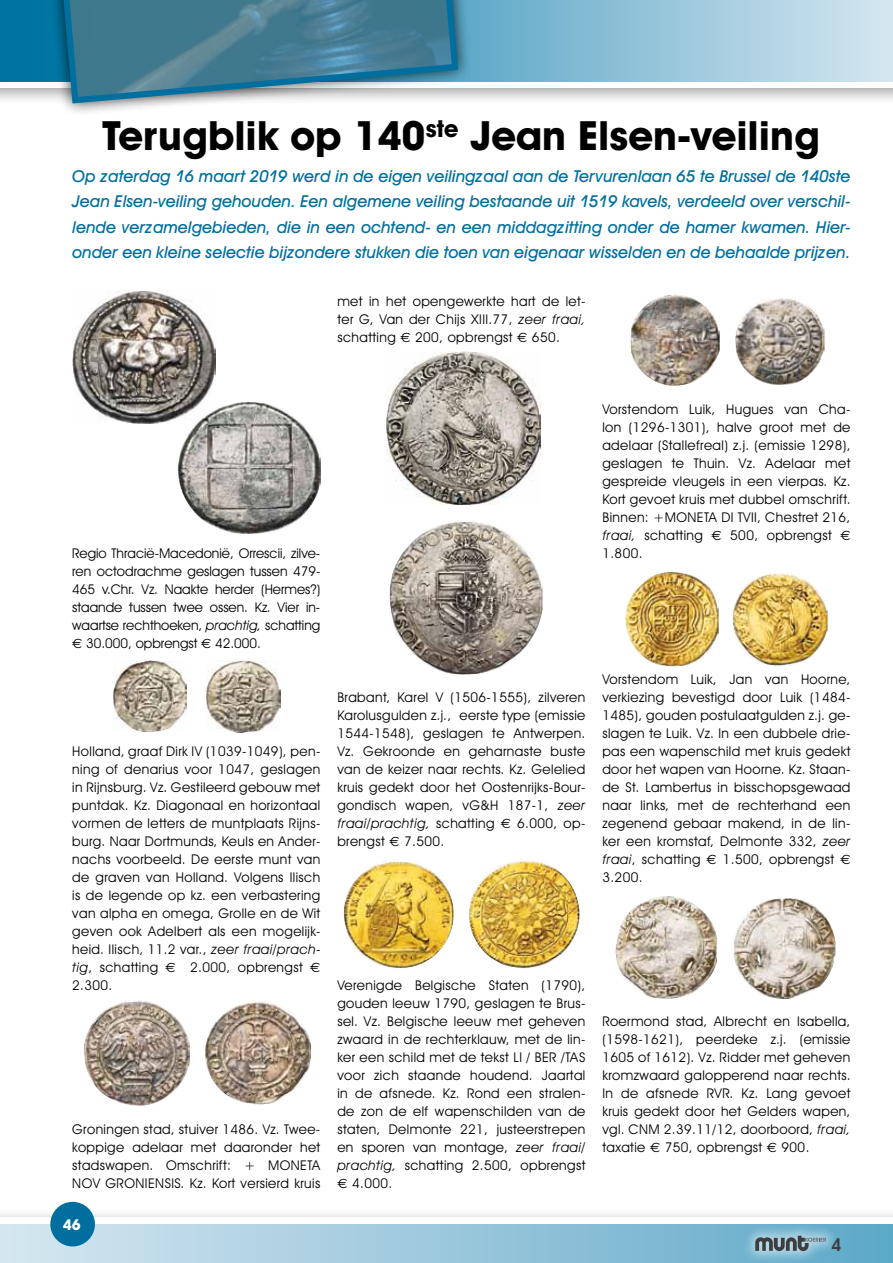
<style>
.page{position:relative;width:893px;height:1263px;background:#fff}
.page>*{position:absolute;margin:0;border:0;box-sizing:border-box;transform-origin:0 0}
.t1{font:700 40.5px "Avant Garde IT Cby BT";color:#000}
.t2{font:600 18px "Avant Garde IT Cby BT";color:#3e3d40}
.t3{font:italic 500 16.5px/25.5px "Avant Garde IT Cby BT";color:#006f9f;text-align:justify}
.t4{font:700 15px "Avant Garde IT Cby BT";color:#fff}
.t5{font:13.5px/18px "Avant Garde IT Cby BT";letter-spacing:.03em;color:#000;text-align:justify}
.s1{font-style:italic}
.s2{font-family:"Euro Sans"}
</style>
<div class="page">
<div style="left:0;top:1207px;width:893px;height:56px;background:#000;opacity:.4"></div>
<div style="left:0;top:1218px;width:893px;height:45px;background:#fff"></div>
<div style="left:0;top:0;width:893px;height:105px;background:#000;opacity:.4"></div>
<div style="left:0;top:0;width:893px;height:87px;background:#fff"></div>
<svg style="left:0;top:0;width:893px;height:82px;background:#8bbfd6"></svg>
<svg style="left:0;top:1224px;width:893px;height:39px;background:#9ec9dd"></svg>
<div style="left:45px;top:0;width:425px;height:115px;background:#000;opacity:.75"></div>
<svg style="left:56px;top:0;width:405px;height:107px;background:#588b9f"></svg>
<div style="left:50px;top:1202px;width:45px;height:44px;background:#006f9f;border-radius:50%"></div>
<img style="left:72px;top:291px;width:143px;height:132px">
<img style="left:387px;top:352px;width:153px;height:153px">
<img style="left:389px;top:521px;width:154px;height:153px">
<img style="left:625px;top:571px;width:94px;height:95px">
<img style="left:733px;top:573px;width:95px;height:94px">
<img style="left:343px;top:859px;width:111px;height:110px;border-radius:55px">
<img style="left:630px;top:295px;width:90px;height:91px">
<img style="left:735px;top:298px;width:90px;height:87px">
<img style="left:469px;top:859px;width:110px;height:110px;border-radius:55px">
<img style="left:113px;top:660px;width:73px;height:72px">
<img style="left:207px;top:660px;width:73px;height:73px">
<img style="left:178px;top:401px;width:143px;height:133px">
<img style="left:84px;top:1000px;width:106px;height:106px">
<div style="left:740px;top:1221px;width:98px;height:41px;background:#fff;opacity:.5"></div>
<svg style="left:755px;top:1236px;width:71px;height:15px"></svg>
<img style="left:205px;top:1001px;width:106px;height:104px">
<img style="left:615px;top:896px;width:102px;height:102px">
<img style="left:734px;top:898px;width:101px;height:101px">
<h1 class="t1" style="left:103px;top:111px;width:719px">Terugblik op 140<sup>ste</sup> Jean Elsen-veiling</h1>
<p class="t3" style="left:72px;top:163px;width:780px">Op zaterdag 16 maart 2019 werd in de eigen veilingzaal aan de Tervurenlaan 65 te Brussel de 140ste Jean Elsen-veiling gehouden. Een algemene veiling bestaande uit 1519 kavels, verdeeld over verschil&shy;lende verzamelgebieden, die in een ochtend- en een middagzitting onder de hamer kwamen. Hier&shy;onder een kleine selectie bijzondere stukken die toen van eigenaar wisselden en de behaalde prijzen.</p>
<p class="t5" style="left:337px;top:292px;width:250px">met in het opengewerkte hart de let&shy;ter G, Van der Chijs XIII.77, <span class="s1">zeer fraai, </span>schatting <span class="s2">€</span> 200, opbrengst <span class="s2">€</span> 650.</p>
<p class="t5" style="left:72px;top:544px;width:250px">Regio Thracië-Macedonië, Orrescii, zilve&shy;ren octodrachme geslagen tussen 479- 465 v.Chr. Vz. Naakte herder (Hermes?) staande tussen twee ossen. Kz. Vier in&shy;waartse rechthoeken, <span class="s1">prachtig,</span> schatting <span class="s2">€</span> 30.000, opbrengst <span class="s2">€</span> 42.000.</p>
<p class="t5" style="left:72px;top:742px;width:250px">Holland, graaf Dirk IV (1039-1049), pen&shy;ning of denarius voor 1047, geslagen in Rijnsburg. Vz. Gestileerd gebouw met puntdak. Kz. Diagonaal en horizontaal vormen de letters de muntplaats Rijns&shy;burg. Naar Dortmunds, Keuls en Ander&shy;nachs voorbeeld. De eerste munt van de graven van Holland. Volgens Ilisch is de legende op kz. een verbastering van alpha en omega, Grolle en de Wit geven ook Adelbert als een mogelijk&shy;heid. Ilisch, 11.2 var., <span class="s1">zeer fraai/prach&shy;tig</span>, schatting <span class="s2">€</span> 2.000, opbrengst <span class="s2">€ </span>2.300.</p>
<p class="t5" style="left:72px;top:1120px;width:250px">Groningen stad, stuiver 1486. Vz. Twee&shy;koppige adelaar met daaronder het stadswapen. Omschrift: + MONETA NOV GRONIENSIS. Kz. Kort versierd kruis</p>
<p class="t4" style="left:63px;top:1215px;width:19px">46</p>
<p class="t5" style="left:337px;top:688px;width:250px">Brabant, Karel V (1506-1555), zilveren Karolusgulden z.j., eerste type (emissie 1544-1548), geslagen te Antwerpen.<br>Vz. Gekroonde en geharnaste buste van de keizer naar rechts. Kz. Gelelied kruis gedekt door het Oostenrijks-Bour&shy;gondisch wapen, vG&amp;H 187-1, <span class="s1">zeer fraai/prachtig,</span> schatting <span class="s2">€</span> 6.000, op&shy;brengst <span class="s2">€</span> 7.500.</p>
<p class="t5" style="left:337px;top:976px;width:250px">Verenigde Belgische Staten (1790), gouden leeuw 1790, geslagen te Brus&shy;sel. Vz. Belgische leeuw met geheven zwaard in de rechterklauw, met de lin&shy;ker een schild met de tekst LI / BER /TAS voor zich staande houdend. Jaartal in de afsnede. Kz. Rond een stralen&shy;de zon de elf wapenschilden van de staten, Delmonte 221, justeerstrepen en sporen van montage, <span class="s1">zeer fraai/ prachtig,</span> schatting 2.500, opbrengst <span class="s2">€</span> 4.000.</p>
<p class="t5" style="left:602px;top:400px;width:250px">Vorstendom Luik, Hugues van Cha&shy;lon (1296-1301), halve groot met de adelaar (Stallefreal) z.j. (emissie 1298), geslagen te Thuin. Vz. Adelaar met gespreide vleugels in een vierpas. Kz.<br>Kort gevoet kruis met dubbel omschrift.<br>Binnen: +MONETA DI TVII, Chestret 216, <span class="s1">fraai,</span> schatting <span class="s2">€</span> 500, opbrengst <span class="s2">€ </span>1.800.</p>
<p class="t5" style="left:602px;top:670px;width:250px">Vorstendom Luik, Jan van Hoorne, verkiezing bevestigd door Luik (1484- 1485), gouden postulaatgulden z.j. ge&shy;slagen te Luik. Vz. In een dubbele drie&shy;pas een wapenschild met kruis gedekt door het wapen van Hoorne. Kz. Staan&shy;de St. Lambertus in bisschopsgewaad naar links, met de rechterhand een zegenend gebaar makend, in de lin&shy;ker een kromstaf, Delmonte 332, <span class="s1">zeer fraai</span>, schatting <span class="s2">€</span> 1.500, opbrengst <span class="s2">€ </span>3.200.</p>
<p class="t5" style="left:602px;top:1012px;width:250px">Roermond stad, Albrecht en Isabella, (1598-1621), peerdeke z.j. (emissie 1605 of 1612). Vz. Ridder met geheven kromzwaard galopperend naar rechts.<br>In de afsnede RVR. Kz. Lang gevoet kruis gedekt door het Gelders wapen, vgl. CNM 2.39.11/12, doorboord, <span class="s1">fraai, </span>taxatie <span class="s2">€</span> 750, opbrengst <span class="s2">€</span> 900.</p>
<h2 class="t2" style="left:831px;top:1233px;width:12px">4</h2>
</div>
